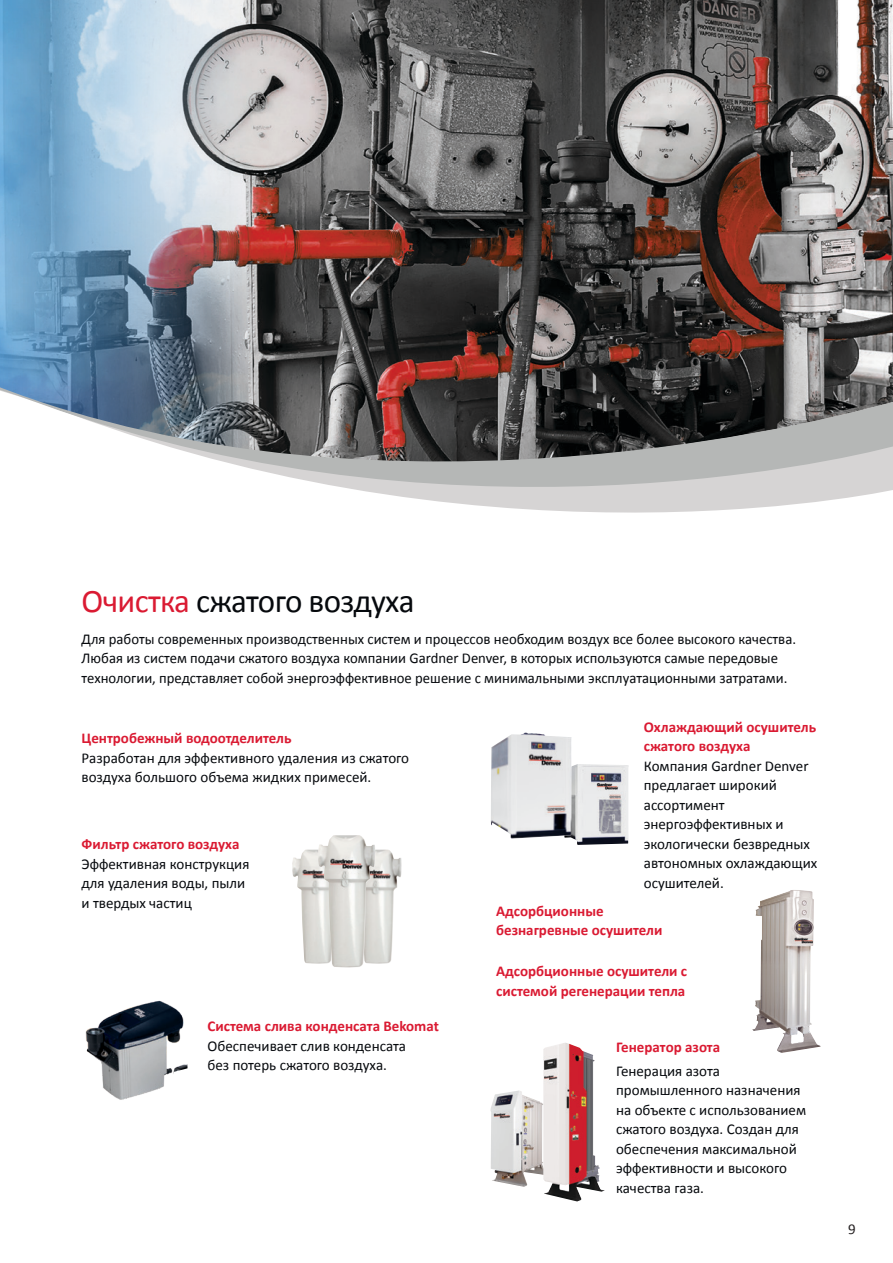
<style>
.page{position:relative;width:893px;height:1263px;background:#fff}
.page>*{position:absolute;margin:0;border:0;box-sizing:border-box;transform-origin:0 0}
.t1{font:33px "Calibri";letter-spacing:-.02em;color:#06090d}
.t2{font:15px/19.5px "Calibri";color:#06090d}
.t3{font:700 15px/19.5px "Calibri";color:#da1a32}
.t4{font:15px "Calibri";color:#231f20}
.s1{color:#da1a32}
</style>
<div class="page">
<img style="left:0;top:0;width:893px;height:223px">
<img style="left:0;top:223px;width:893px;height:290px">
<img style="left:375px;top:849px;width:27px;height:115px">
<img style="left:292px;top:849px;width:26px;height:115px">
<img style="left:318px;top:835px;width:57px;height:133px">
<img style="left:752px;top:890px;width:69px;height:163px">
<img style="left:572px;top:764px;width:57px;height:81px">
<img style="left:491px;top:732px;width:81px;height:107px">
<img style="left:85px;top:1000px;width:102px;height:100px">
<img style="left:490px;top:1090px;width:53px;height:97px">
<img style="left:543px;top:1043px;width:61px;height:158px">
<h1 class="t1" style="left:82px;top:580px;width:335px"><span class="s1">Очистка</span> сжатого воздуха</h1>
<p class="t2" style="left:82px;top:628px;width:716px">Для работы современных производственных систем и процессов необходим воздух все более высокого качества.<br>Любая из систем подачи сжатого воздуха компании Gardner Denver, в которых используются самые передовые технологии, представляет собой энергоэффективное решение с минимальными эксплуатационными затратами.</p>
<p class="t3" style="left:82px;top:728px;width:211px">Центробежный водоотделитель</p>
<p class="t2" style="left:82px;top:747px;width:329px">Разработан для эффективного удаления из сжатого воздуха большого объема жидких примесей.</p>
<p class="t3" style="left:82px;top:834px;width:159px">Фильтр сжатого воздуха</p>
<p class="t2" style="left:82px;top:853px;width:169px">Эффективная конструкция для удаления воды, пыли и твердых частиц</p>
<p class="t3" style="left:207px;top:1015px;width:233px">Система слива конденсата Bekomat</p>
<p class="t2" style="left:207px;top:1035px;width:200px">Обеспечивает слив конденсата без потерь сжатого воздуха.</p>
<p class="t3" style="left:644px;top:716px;width:174px">Охлаждающий осушитель сжатого воздуха</p>
<p class="t2" style="left:644px;top:755px;width:175px">Компания Gardner Denver предлагает широкий ассортимент энергоэффективных и экологически безвредных автономных охлаждающих осушителей.</p>
<p class="t3" style="left:496px;top:900px;width:168px">Адсорбционные безнагревные осушители</p>
<p class="t3" style="left:496px;top:961px;width:193px">Адсорбционные осушители с системой регенерации тепла</p>
<p class="t3" style="left:616px;top:1036px;width:106px">Генератор азота</p>
<p class="t2" style="left:616px;top:1060px;width:192px">Генерация азота промышленного назначения на объекте с использованием сжатого воздуха. Создан для обеспечения максимальной эффективности и высокого качества газа.</p>
<p class="t4" style="left:848px;top:1219px;width:9px">9</p>
</div>
